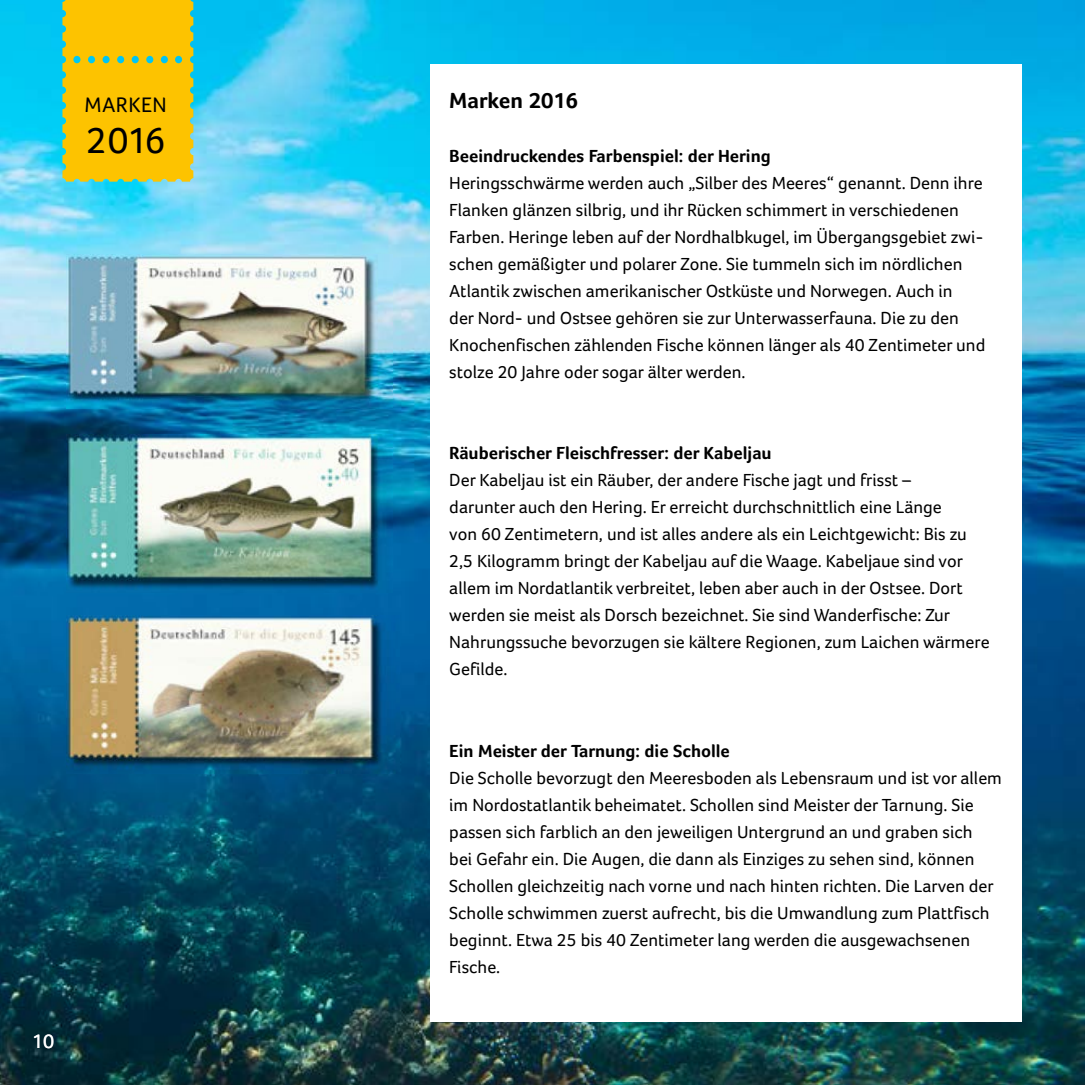
<style>
.page{position:relative;width:1085px;height:1085px;background:#fff}
.page>*{position:absolute;margin:0;border:0;box-sizing:border-box;transform-origin:0 0}
.t1{font:37.8px "Foco";color:#000}
.t2{font:700 22.5px "Foco";color:#000}
.t3{font:21.6px "Foco";letter-spacing:.02em;color:#000}
.t4{font:20.25px "Foco";color:#fff}
.t5{font:18px/27px "Foco";color:#000}
.t6{font:700 18px "Foco";color:#000}
</style>
<div class="page">
<img style="left:0;top:0;width:1085px;height:1084px">
<div style="left:62px;top:0;width:131px;height:182px;background:#fdc300"></div>
<div style="left:430px;top:64px;width:590px;height:956px;background:#fff"></div>
<img style="left:66px;top:254px;width:326px;height:155px">
<img style="left:66px;top:435px;width:326px;height:157px">
<img style="left:66px;top:615px;width:333px;height:158px">
<p class="t3" style="left:84px;top:92px;width:84px">MARKEN</p>
<h1 class="t1" style="left:86px;top:119px;width:81px">2016</h1>
<p class="t4" style="left:32px;top:1029px;width:24px">10</p>
<p class="t2" style="left:449px;top:87px;width:130px">Marken 2016</p>
<p class="t6" style="left:449px;top:145px;width:323px">Beeindruckendes Farbenspiel: der Hering</p>
<p class="t5" style="left:449px;top:169px;width:537px">Heringsschwärme werden auch „Silber des Meeres“ genannt. Denn ihre Flanken glänzen silbrig, und ihr Rücken schimmert in verschiedenen Farben. Heringe leben auf der Nordhalbkugel, im Übergangsgebiet zwi&shy;schen gemäßigter und polarer Zone. Sie tummeln sich im nördlichen Atlantik zwischen amerikanischer Ostküste und Norwegen. Auch in<br>der Nord- und Ostsee gehören sie zur Unterwasserfauna. Die zu den Knochenfischen zählenden Fische können länger als 40 Zentimeter und stolze 20 Jahre oder sogar älter werden.</p>
<p class="t6" style="left:449px;top:442px;width:324px">Räuberischer Fleischfresser: der Kabeljau</p>
<p class="t5" style="left:449px;top:466px;width:542px">Der Kabeljau ist ein Räuber, der andere Fische jagt und frisst –<br>darunter auch den Hering. Er erreicht durchschnittlich eine Länge<br>von 60 Zentimetern, und ist alles andere als ein Leichtgewicht: Bis zu 2,5 Kilogramm bringt der Kabeljau auf die Waage. Kabeljaue sind vor allem im Nordatlantik verbreitet, leben aber auch in der Ostsee. Dort werden sie meist als Dorsch bezeichnet. Sie sind Wanderfische: Zur Nahrungssuche bevorzugen sie kältere Regionen, zum Laichen wärmere Gefilde.</p>
<p class="t6" style="left:449px;top:739px;width:282px">Ein Meister der Tarnung: die Scholle</p>
<p class="t5" style="left:449px;top:763px;width:554px">Die Scholle bevorzugt den Meeresboden als Lebensraum und ist vor allem im Nordostatlantik beheimatet. Schollen sind Meister der Tarnung. Sie passen sich farblich an den jeweiligen Untergrund an und graben sich<br>bei Gefahr ein. Die Augen, die dann als Einziges zu sehen sind, können Schollen gleichzeitig nach vorne und nach hinten richten. Die Larven der Scholle schwimmen zuerst aufrecht, bis die Umwandlung zum Plattfisch beginnt. Etwa 25 bis 40 Zentimeter lang werden die ausgewachsenen Fische.</p>
</div>
